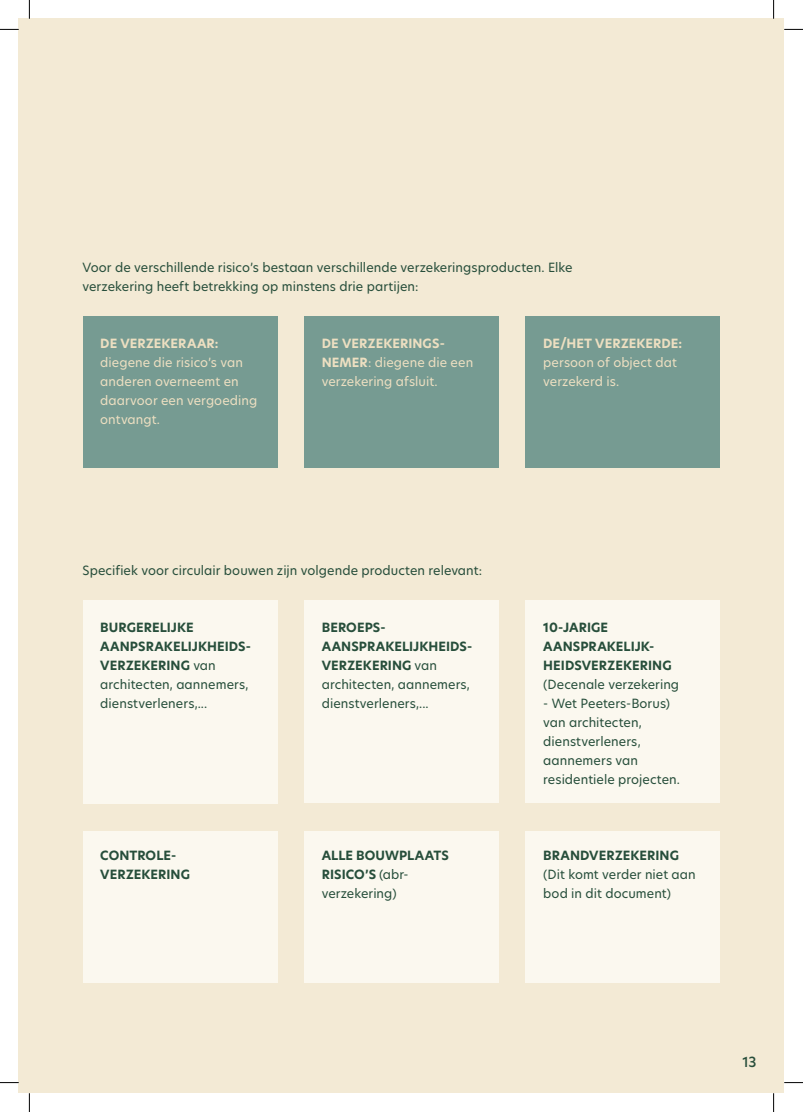
<style>
.page{position:relative;width:803px;height:1112px;background:#fff}
.page>*{position:absolute;margin:0;border:0;box-sizing:border-box;transform-origin:0 0}
.t1{font:500 13.75px "New Hero";color:#274e3b}
.t2{font:12.5px/19px "New Hero";letter-spacing:.005em;color:#274e3b}
.t3{font:12.5px/18.9px "New Hero";letter-spacing:.005em;color:#eddfc1}
.t4{font:700 12.5px/18.9px "New Hero";letter-spacing:.005em;color:#274e3b}
.t5{font:700 12.5px "New Hero";letter-spacing:.005em;color:#eddfc1}
.s1{font-weight:700}
.s2{font-weight:400}
</style>
<div class="page">
<div style="left:19px;top:19px;width:765px;height:1073px;background:#f3ead5"></div>
<div style="left:83px;top:316px;width:194px;height:151px;background:#769b92"></div>
<div style="left:83px;top:600px;width:194px;height:203px;background:#fbf8ef"></div>
<div style="left:83px;top:831px;width:194px;height:151px;background:#fbf8ef"></div>
<div style="left:304px;top:316px;width:195px;height:151px;background:#769b92"></div>
<div style="left:304px;top:600px;width:195px;height:202px;background:#fbf8ef"></div>
<div style="left:304px;top:831px;width:195px;height:151px;background:#fbf8ef"></div>
<div style="left:525px;top:316px;width:195px;height:151px;background:#769b92"></div>
<div style="left:525px;top:600px;width:195px;height:202px;background:#fbf8ef"></div>
<div style="left:525px;top:831px;width:195px;height:151px;background:#fbf8ef"></div>
<svg style="left:0;top:29px;width:19px;height:1px"></svg>
<svg style="left:784px;top:29px;width:19px;height:1px"></svg>
<svg style="left:0;top:1081px;width:19px;height:2px"></svg>
<svg style="left:784px;top:1082px;width:19px;height:1px"></svg>
<svg style="left:29px;top:0;width:1px;height:19px"></svg>
<svg style="left:29px;top:1092px;width:1px;height:19px"></svg>
<svg style="left:773px;top:0;width:1px;height:19px"></svg>
<svg style="left:773px;top:1092px;width:1px;height:19px"></svg>
<p class="t2" style="left:83px;top:258px;width:491px">Voor de verschillende risico’s bestaan verschillende verzekeringsproducten. Elke verzekering heeft betrekking op minstens drie partijen:</p>
<p class="t5" style="left:100px;top:335px;width:120px">DE VERZEKERAAR:</p>
<p class="t3" style="left:100px;top:352px;width:159px">diegene die risico’s van anderen overneemt en daarvoor een vergoeding ontvangt.</p>
<p class="t3" style="left:322px;top:333px;width:153px"><span class="s1">DE VERZEKERINGS-<br>NEMER</span>: diegene die een verzekering afsluit.</p>
<p class="t2" style="left:83px;top:561px;width:401px">Specifiek voor circulair bouwen zijn volgende producten relevant:</p>
<p class="t2" style="left:100px;top:617px;width:152px"><span class="s1">BURGERELIJKE<br>AANPSRAKELIJKHEIDS-<br>VERZEKERING</span> van architecten, aannemers, dienstverleners,...</p>
<p class="t4" style="left:100px;top:845px;width:91px">CONTROLE-<br>VERZEKERING</p>
<p class="t2" style="left:322px;top:617px;width:152px"><span class="s1">BEROEPS-<br>AANSPRAKELIJKHEIDS-<br>VERZEKERING</span> van architecten, aannemers, dienstverleners,...</p>
<p class="t4" style="left:322px;top:845px;width:129px">ALLE BOUWPLAATS<br>RISICO’S <span class="s2">(abr&shy;verzekering)</span></p>
<p class="t5" style="left:543px;top:335px;width:140px">DE/HET VERZEKERDE:</p>
<p class="t3" style="left:543px;top:352px;width:135px">persoon of object dat verzekerd is.</p>
<p class="t4" style="left:543px;top:618px;width:130px">10-JARIGE<br>AANSPRAKELIJK-<br>HEIDSVERZEKERING</p>
<p class="t2" style="left:543px;top:674px;width:137px">(Decenale verzekering</p>
<p class="t2" style="left:543px;top:693px;width:138px">- Wet Peeters-Borus) van architecten, dienstverleners, aannemers van residentiele projecten.</p>
<p class="t4" style="left:543px;top:845px;width:137px">BRANDVERZEKERING</p>
<p class="t2" style="left:543px;top:864px;width:154px">(Dit komt verder niet aan bod in dit document)</p>
<p class="t1" style="left:742px;top:1051px;width:16px">13</p>
</div>
